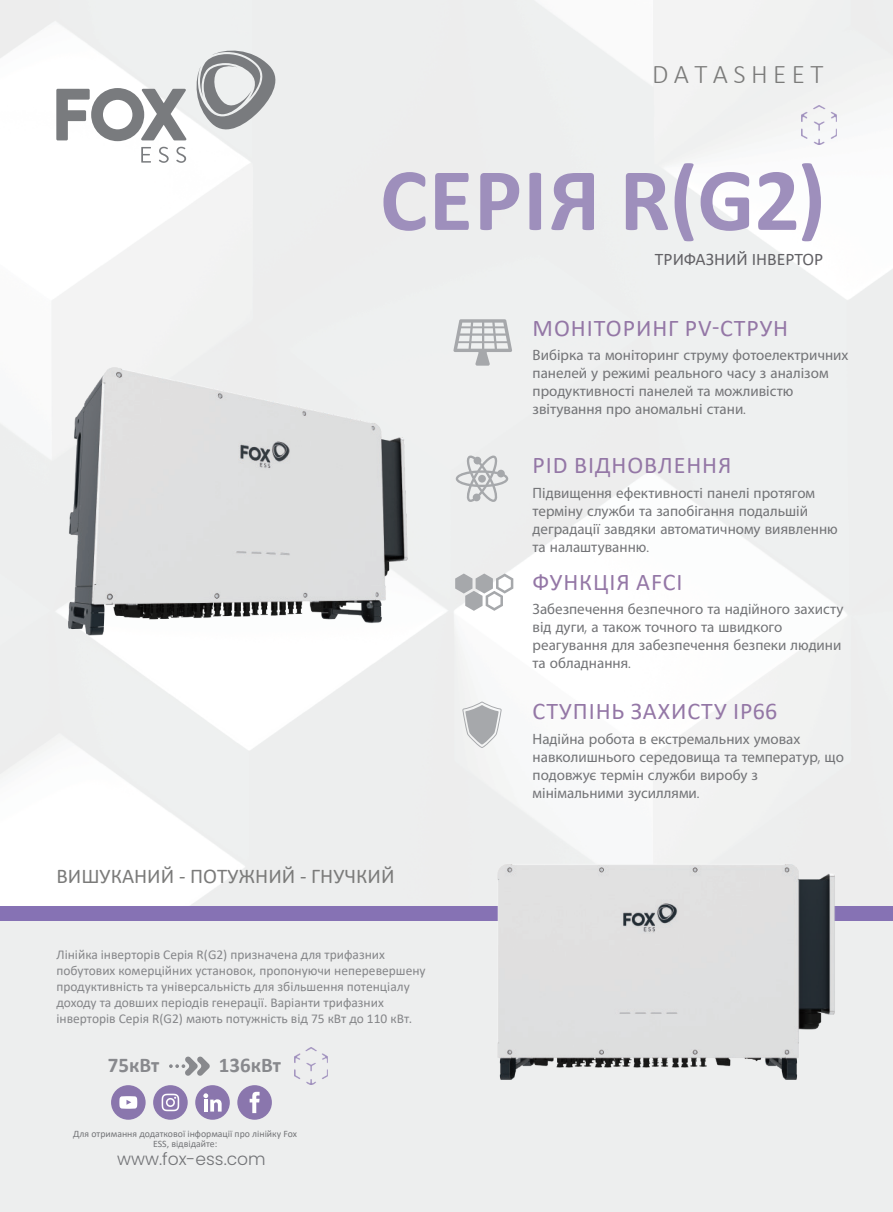
<style>
.page{position:relative;width:893px;height:1212px;background:#fff}
.page>*{position:absolute;margin:0;border:0;box-sizing:border-box;transform-origin:0 0}
.t1{font:700 90px "Calibri";letter-spacing:.015em;color:#9e8fbc}
.t2{font:300 27px "Calibri";letter-spacing:.2em;color:#7b7b7a}
.t3{font:24px "Calibri";letter-spacing:.04em;color:#9477a6}
.t4{font:21px "Calibri";color:#7b7b7a}
.t5{font:700 21px "Calibri";color:#88898d}
.t6{font:17.7px "Calibri";color:#626165}
.t7{font:300 17.1px "Poppins";color:#737477}
.t8{font:15px/18px "Myriad Pro";color:#737477}
.t9{font:13.5px/16.2px "Calibri";color:#858689}
.t10{font:9.75px/10.5px "Calibri";color:#737477;text-align:center}
.s1{font-family:"Poppins";font-weight:300}
</style>
<div class="page">
<div style="left:0;top:914px;width:893px;height:298px;background:#edeeee"></div>
<img style="left:802px;top:106px;width:35px;height:38px">
<div style="left:0;top:907px;width:893px;height:14px;background:#8672b4"></div>
<img style="left:295px;top:1048px;width:33px;height:36px">
<svg style="left:169px;top:1056px;width:41px;height:20px"></svg>
<svg style="left:56px;top:88px;width:131px;height:53px"></svg>
<svg style="left:141px;top:147px;width:10px;height:16px"></svg>
<svg style="left:159px;top:147px;width:10px;height:16px"></svg>
<svg style="left:176px;top:147px;width:10px;height:16px"></svg>
<svg style="left:193px;top:47px;width:91px;height:91px;background:#c5c6c7"></svg>
<div style="left:195px;top:1085px;width:35px;height:35px;background:#8a76ad;border-radius:50%"></div>
<svg style="left:203px;top:1093px;width:19px;height:18px"></svg>
<div style="left:111px;top:1085px;width:35px;height:35px;background:#8a76ad;border-radius:50%"></div>
<svg style="left:119px;top:1096px;width:18px;height:13px"></svg>
<div style="left:237px;top:1085px;width:35px;height:35px;background:#8a76ad;border-radius:50%"></div>
<svg style="left:250px;top:1092px;width:10px;height:21px"></svg>
<div style="left:153px;top:1085px;width:35px;height:35px;background:#8a76ad;border-radius:50%"></div>
<svg style="left:162px;top:1093px;width:17px;height:18px"></svg>
<img style="left:42px;top:326px;width:390px;height:388px">
<img style="left:453px;top:853px;width:404px;height:227px">
<svg style="left:453px;top:319px;width:59px;height:47px"></svg>
<svg style="left:455px;top:573px;width:58px;height:38px"></svg>
<svg style="left:456px;top:455px;width:52px;height:47px;background:#d4d6d7"></svg>
<svg style="left:462px;top:701px;width:40px;height:47px"></svg>
<h2 class="t2" style="left:652px;top:57px;width:173px">DATASHEET</h2>
<h1 class="t1" style="left:380px;top:136px;width:447px">СЕРІЯ R(G2)</h1>
<p class="t6" style="left:655px;top:247px;width:170px">ТРИФАЗНИЙ ІНВЕРТОР</p>
<h3 class="t3" style="left:533px;top:311px;width:257px">МОНІТОРИНГ PV-СТРУН</h3>
<p class="t8" style="left:533px;top:346px;width:317px">Вибірка та моніторинг струму фотоелектричних панелей у режимі реального часу з аналізом продуктивності панелей та можливістю звітування про аномальні стани<span class="s1">.</span></p>
<h3 class="t3" style="left:533px;top:448px;width:200px">PID ВІДНОВЛЕННЯ</h3>
<p class="t8" style="left:533px;top:483px;width:307px">Підвищення ефективності панелі протягом терміну служби та запобігання подальшій деградації завдяки автоматичному виявленню та налаштуванню<span class="s1">.</span></p>
<h3 class="t3" style="left:533px;top:565px;width:151px">ФУНКЦІЯ AFCI</h3>
<p class="t8" style="left:533px;top:599px;width:312px">Забезпечення безпечного та надійного захисту від дуги<span class="s1">,</span> а також точного та швидкого реагування для забезпечення безпеки людини та обладнання<span class="s1">.</span></p>
<h3 class="t4" style="left:56px;top:861px;width:339px">ВИШУКАНИЙ - ПОТУЖНИЙ - ГНУЧКИЙ</h3>
<p class="t9" style="left:56px;top:945px;width:371px">Лінійка інверторів Серія R(G2) призначена для трифазних побутових комерційних установок, пропонуючи неперевершену продуктивність та універсальність для збільшення потенціалу доходу та довших періодів генерації. Варіанти трифазних інверторів Серія R(G2) мають потужність від 75 кВт до 110 кВт.</p>
<h3 class="t5" style="left:108px;top:1050px;width:53px">75кВт</h3>
<h3 class="t5" style="left:219px;top:1050px;width:64px">136кВт</h3>
<p class="t10" style="left:73px;top:1128px;width:225px">Для отримання додаткової інформації про лінійку Fox<br>ESS, відвідайте:</p>
<p class="t7" style="left:117px;top:1149px;width:150px">www.fox-ess.com</p>
<h3 class="t3" style="left:533px;top:694px;width:246px">СТУПІНЬ ЗАХИСТУ IP66</h3>
<p class="t8" style="left:533px;top:730px;width:313px">Надійна робота в екстремальних умовах навколишнього середовища та температур<span class="s1">,</span> що подовжує термін служби виробу з мінімальними зусиллями<span class="s1">.</span></p>
</div>
